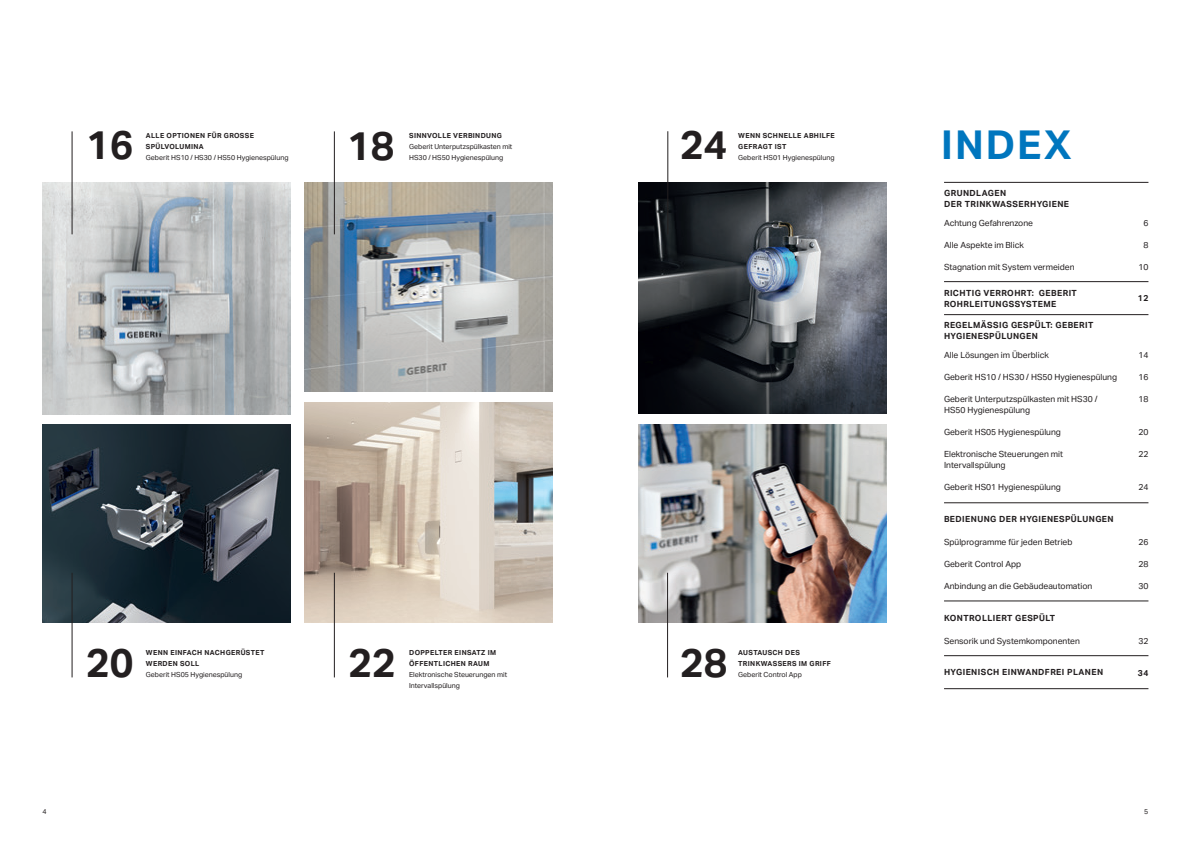
<style>
.page{position:relative;width:1191px;height:842px;background:#fff}
.page>*{position:absolute;margin:0;border:0;box-sizing:border-box;transform-origin:0 0}
.t1{font:700 40px "Aktiv Grotesk Geberit";color:#231f20}
.t2{font:700 40px "Aktiv Grotesk Geberit";letter-spacing:.05em;color:#0076be}
.t3{font:8.5px/11px "Aktiv Grotesk Geberit";color:#231f20}
.t4{font:700 8.5px/11px "Aktiv Grotesk Geberit";letter-spacing:.05em;color:#231f20}
.t5{font:7px/11px "Aktiv Grotesk Geberit";color:#231f20}
.t6{font:700 7px/11px "Aktiv Grotesk Geberit";letter-spacing:.05em;color:#231f20}
</style>
<div class="page">
<img style="left:638px;top:424px;width:248px;height:198px">
<img style="left:638px;top:182px;width:248px;height:231px">
<img style="left:43px;top:424px;width:248px;height:198px">
<img style="left:305px;top:182px;width:248px;height:209px">
<img style="left:305px;top:402px;width:248px;height:220px">
<img style="left:43px;top:182px;width:248px;height:232px">
<hr style="left:72px;top:131px;width:1px;height:103px;background:#231f20">
<hr style="left:667px;top:131px;width:1px;height:103px;background:#231f20">
<hr style="left:334px;top:131px;width:1px;height:103px;background:#231f20">
<hr style="left:72px;top:573px;width:1px;height:104px;background:#231f20">
<hr style="left:667px;top:573px;width:1px;height:104px;background:#231f20">
<hr style="left:334px;top:573px;width:1px;height:104px;background:#231f20">
<hr style="left:944px;top:182px;width:204px;height:1px;background:#231f20">
<hr style="left:944px;top:281px;width:204px;height:1px;background:#231f20">
<hr style="left:944px;top:314px;width:204px;height:1px;background:#231f20">
<hr style="left:944px;top:502px;width:204px;height:1px;background:#231f20">
<hr style="left:944px;top:601px;width:204px;height:1px;background:#231f20">
<hr style="left:944px;top:655px;width:204px;height:1px;background:#231f20">
<hr style="left:944px;top:688px;width:204px;height:1px;background:#231f20">
<h1 class="t1" style="left:86px;top:120px;width:49px">16</h1>
<h1 class="t2" style="left:941px;top:120px;width:132px">INDEX</h1>
<h1 class="t1" style="left:347px;top:121px;width:49px">18</h1>
<h1 class="t1" style="left:680px;top:120px;width:49px">24</h1>
<p class="t6" style="left:146px;top:130px;width:110px">ALLE OPTIONEN FÜR GROSSE<br>SPÜLVOLUMINA</p>
<p class="t5" style="left:146px;top:152px;width:144px">Geberit HS10 / HS30 / HS50 Hygienespülung</p>
<p class="t6" style="left:409px;top:130px;width:94px">SINNVOLLE VERBINDUNG</p>
<p class="t5" style="left:409px;top:141px;width:105px">Geberit Unterputzspülkasten mit<br>HS30 / HS50 Hygienespülung</p>
<p class="t6" style="left:738px;top:130px;width:98px">WENN SCHNELLE ABHILFE<br>GEFRAGT IST</p>
<p class="t5" style="left:738px;top:152px;width:98px">Geberit HS01 Hygienespülung</p>
<h1 class="t1" style="left:86px;top:638px;width:49px">20</h1>
<h1 class="t1" style="left:348px;top:638px;width:49px">22</h1>
<p class="t6" style="left:146px;top:647px;width:120px">WENN EINFACH NACHGERÜSTET<br>WERDEN SOLL</p>
<p class="t5" style="left:146px;top:669px;width:98px">Geberit HS05 Hygienespülung</p>
<p class="t6" style="left:409px;top:647px;width:88px">DOPPELTER EINSATZ IM<br>ÖFFENTLICHEN RAUM</p>
<p class="t5" style="left:409px;top:669px;width:99px">Elektronische Steuerungen mit<br>Intervallspülung</p>
<h1 class="t1" style="left:680px;top:638px;width:49px">28</h1>
<p class="t6" style="left:738px;top:647px;width:94px">AUSTAUSCH DES<br>TRINKWASSERS IM GRIFF</p>
<p class="t5" style="left:738px;top:669px;width:65px">Geberit Control App</p>
<p class="t4" style="left:944px;top:188px;width:126px">GRUNDLAGEN<br>DER TRINKWASSERHYGIENE</p>
<p class="t3" style="left:944px;top:218px;width:90px">Achtung Gefahrenzone</p>
<p class="t3" style="left:944px;top:240px;width:81px">Alle Aspekte im Blick</p>
<p class="t3" style="left:944px;top:262px;width:132px">Stagnation mit System vermeiden</p>
<p class="t4" style="left:944px;top:287px;width:134px">RICHTIG VERROHRT: GEBERIT<br>ROHRLEITUNGSSYSTEME</p>
<p class="t4" style="left:944px;top:320px;width:151px">REGELMÄSSIG GESPÜLT: GEBERIT<br>HYGIENESPÜLUNGEN</p>
<p class="t3" style="left:944px;top:350px;width:106px">Alle Lösungen im Überblick</p>
<p class="t3" style="left:944px;top:372px;width:175px">Geberit HS10 / HS30 / HS50 Hygienespülung</p>
<p class="t3" style="left:944px;top:394px;width:155px">Geberit Unterputzspülkasten mit HS30 /<br>HS50 Hygienespülung</p>
<p class="t3" style="left:944px;top:427px;width:118px">Geberit HS05 Hygienespülung</p>
<p class="t3" style="left:944px;top:449px;width:120px">Elektronische Steuerungen mit<br>Intervallspülung</p>
<p class="t3" style="left:944px;top:482px;width:118px">Geberit HS01 Hygienespülung</p>
<p class="t4" style="left:944px;top:514px;width:171px">BEDIENUNG DER HYGIENESPÜLUNGEN</p>
<p class="t3" style="left:944px;top:537px;width:130px">Spülprogramme für jeden Betrieb</p>
<p class="t3" style="left:944px;top:559px;width:79px">Geberit Control App</p>
<p class="t3" style="left:944px;top:581px;width:150px">Anbindung an die Gebäudeautomation</p>
<p class="t4" style="left:944px;top:613px;width:113px">KONTROLLIERT GESPÜLT</p>
<p class="t3" style="left:944px;top:636px;width:137px">Sensorik und Systemkomponenten</p>
<p class="t4" style="left:944px;top:666px;width:161px">HYGIENISCH EINWANDFREI PLANEN</p>
<p class="t3" style="left:1143px;top:218px;width:7px">6</p>
<p class="t3" style="left:1143px;top:240px;width:7px">8</p>
<p class="t3" style="left:1138px;top:262px;width:12px">10</p>
<p class="t4" style="left:1138px;top:292px;width:12px">12</p>
<p class="t3" style="left:1138px;top:350px;width:12px">14</p>
<p class="t3" style="left:1138px;top:372px;width:12px">16</p>
<p class="t3" style="left:1138px;top:394px;width:12px">18</p>
<p class="t3" style="left:1138px;top:427px;width:12px">20</p>
<p class="t3" style="left:1138px;top:449px;width:12px">22</p>
<p class="t3" style="left:1138px;top:482px;width:12px">24</p>
<p class="t3" style="left:1138px;top:537px;width:12px">26</p>
<p class="t3" style="left:1138px;top:559px;width:12px">28</p>
<p class="t3" style="left:1138px;top:581px;width:12px">30</p>
<p class="t3" style="left:1138px;top:636px;width:12px">32</p>
<p class="t4" style="left:1138px;top:667px;width:12px">34</p>
<p class="t5" style="left:43px;top:806px;width:6px">4</p>
<p class="t5" style="left:1144px;top:806px;width:6px">5</p>
</div>
